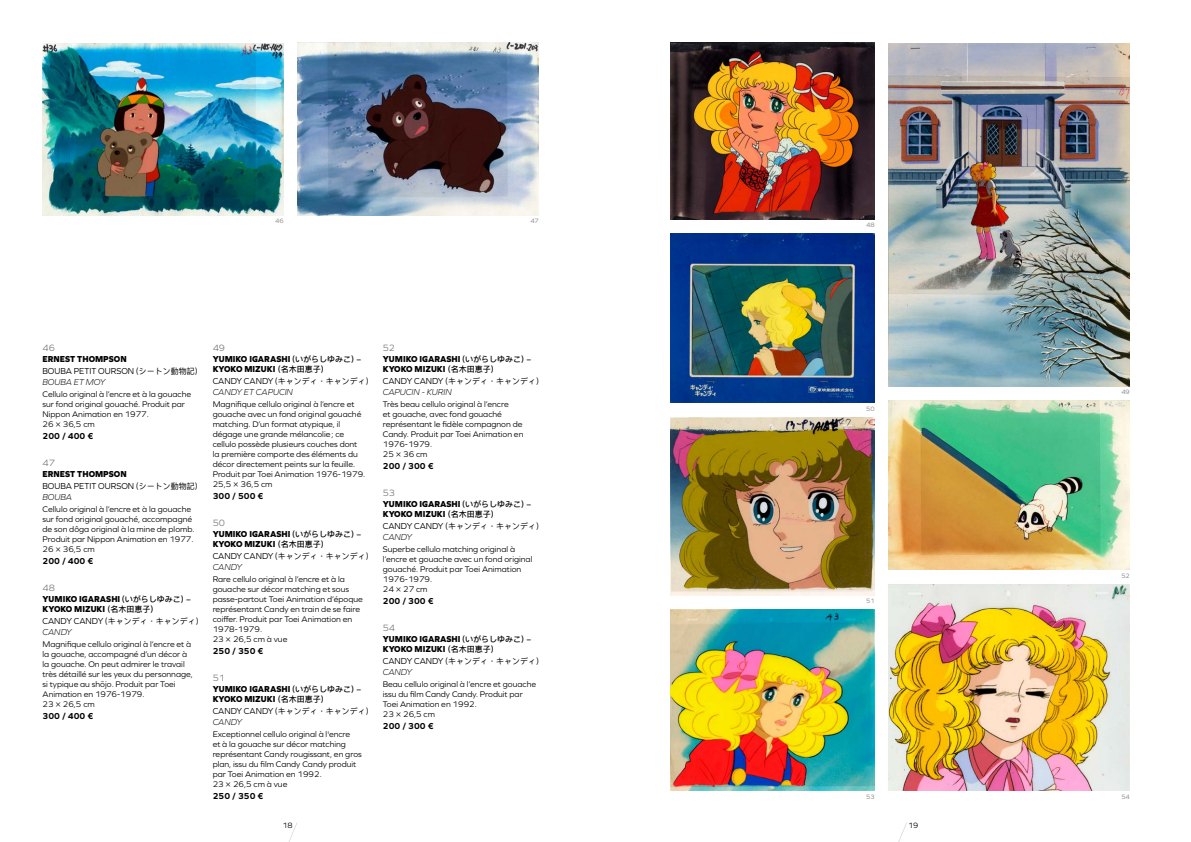
<style>
.page{position:relative;width:1191px;height:842px;background:#fff}
.page>*{position:absolute;margin:0;border:0;box-sizing:border-box;transform-origin:0 0}
.t1{font:9.5px "Graphie";color:#7b7b7a}
.t2{font:800 9px/10px "Graphie";color:#000;scale:.95 1}
.t3{font:9px/11.4px "Graphie";color:#000;scale:.95 1}
.t4{font:700 9px "Graphie";color:#000}
.t5{font:italic 300 9px "Graphie";color:#000;scale:.95 1}
.t6{font:8.5px/10px "Graphie";color:#000}
.t7{font:8px "Ping Fang SC";color:#000}
.t8{font:8px "Graphie";color:#000}
.t9{font:6.5px "Graphie";color:#7b7b7a}
.s1{font-weight:800}
.s2{font-family:"Ping Fang SC";font-size:8px}
.s3{font-weight:300;font-style:italic}
.s4{font-family:"Ping Fang SC";font-weight:500;font-size:8px}
.s5{font-family:"Graphie";font-size:9px}
</style>
<div class="page">
<img style="left:43px;top:43px;width:240px;height:172px">
<img style="left:298px;top:43px;width:241px;height:172px">
<img style="left:671px;top:43px;width:203px;height:176px">
<img style="left:888px;top:43px;width:241px;height:344px">
<img style="left:671px;top:233px;width:203px;height:170px">
<img style="left:671px;top:417px;width:203px;height:178px">
<img style="left:888px;top:401px;width:241px;height:169px">
<img style="left:671px;top:609px;width:203px;height:182px">
<img style="left:888px;top:584px;width:241px;height:207px">
<svg style="left:898px;top:823px;width:9px;height:19px"></svg>
<svg style="left:289px;top:823px;width:8px;height:19px"></svg>
<p class="t9" style="left:275px;top:217px;width:10px">46</p>
<p class="t9" style="left:530px;top:217px;width:10px">47</p>
<p class="t9" style="left:866px;top:221px;width:10px">48</p>
<p class="t1" style="left:43px;top:342px;width:14px">46</p>
<p class="t3" style="left:43px;top:353px;width:164px"><span class="s1">ERNEST THOMPSON<br></span>BOUBA PETIT OURSON <span class="s2">(シートン動物記)<br></span><span class="s3">BOUBA ET MOY</span></p>
<p class="t6" style="left:43px;top:389px;width:150px">Cellulo original à l’encre et à la gouache sur fond original gouaché. Produit par<br>Nippon Animation en 1977.<br>26 × 36,5 cm</p>
<p class="t4" style="left:43px;top:431px;width:52px">200 / 400 €</p>
<p class="t1" style="left:43px;top:457px;width:14px">47</p>
<p class="t3" style="left:43px;top:468px;width:164px"><span class="s1">ERNEST THOMPSON<br></span>BOUBA PETIT OURSON <span class="s2">(シートン動物記)<br></span><span class="s3">BOUBA</span></p>
<p class="t6" style="left:43px;top:504px;width:153px">Cellulo original à l’encre et à la gouache sur fond original gouaché, accompagné de son dôga original à la mine de plomb.<br>Produit par Nippon Animation en 1977.<br>26 × 36,5 cm</p>
<p class="t4" style="left:43px;top:556px;width:52px">200 / 400 €</p>
<p class="t1" style="left:43px;top:582px;width:14px">48</p>
<p class="t2" style="left:43px;top:594px;width:158px">YUMIKO IGARASHI <span class="s4">(いがらしゆみこ) -<br></span>KYOKO MIZUKI <span class="s4">(名木田恵子)</span></p>
<p class="t7" style="left:43px;top:616px;width:157px"><span class="s5">CANDY CANDY</span> (キャンディ・キャンディ)</p>
<p class="t5" style="left:43px;top:627px;width:32px">CANDY</p>
<p class="t6" style="left:43px;top:639px;width:152px">Magnifique cellulo original à l’encre et à la gouache, accompagné d’un décor à la gouache. On peut admirer le travail très détaillé sur les yeux du personnage, si typique au shōjo. Produit par Toei<br>Animation en 1976-1979.<br>23 × 26,5 cm</p>
<p class="t4" style="left:43px;top:711px;width:52px">300 / 400 €</p>
<p class="t1" style="left:213px;top:342px;width:14px">49</p>
<p class="t2" style="left:213px;top:354px;width:158px">YUMIKO IGARASHI <span class="s4">(いがらしゆみこ) -<br></span>KYOKO MIZUKI <span class="s4">(名木田恵子)</span></p>
<p class="t7" style="left:213px;top:376px;width:157px"><span class="s5">CANDY CANDY</span> (キャンディ・キャンディ)</p>
<p class="t5" style="left:213px;top:387px;width:86px">CANDY ET CAPUCIN</p>
<p class="t6" style="left:213px;top:399px;width:154px">Magnifique cellulo original à l’encre et gouache avec un fond original gouaché matching. D’un format atypique, il dégage une grande mélancolie; ce cellulo possède plusieurs couches dont la première comporte des éléments du décor directement peints sur la feuille.<br>Produit par Toei Animation 1976-1979.<br>25,5 × 36,5 cm</p>
<p class="t4" style="left:213px;top:491px;width:52px">300 / 500 €</p>
<p class="t1" style="left:213px;top:517px;width:14px">50</p>
<p class="t2" style="left:213px;top:529px;width:158px">YUMIKO IGARASHI <span class="s4">(いがらしゆみこ) -<br></span>KYOKO MIZUKI <span class="s4">(名木田恵子)</span></p>
<p class="t7" style="left:213px;top:551px;width:157px"><span class="s5">CANDY CANDY</span> (キャンディ・キャンディ)</p>
<p class="t5" style="left:213px;top:562px;width:32px">CANDY</p>
<p class="t6" style="left:213px;top:574px;width:152px">Rare cellulo original à l’encre et à la gouache sur décor matching et sous passe-partout Toei Animation d’époque représentant Candy en train de se faire coiffer. Produit par Toei Animation en<br>1978-1979.<br>23 × 26,5 cm à vue</p>
<p class="t4" style="left:213px;top:646px;width:52px">250 / 350 €</p>
<p class="t1" style="left:213px;top:672px;width:14px">51</p>
<p class="t2" style="left:213px;top:684px;width:158px">YUMIKO IGARASHI <span class="s4">(いがらしゆみこ) -<br></span>KYOKO MIZUKI <span class="s4">(名木田恵子)</span></p>
<p class="t7" style="left:213px;top:706px;width:157px"><span class="s5">CANDY CANDY</span> (キャンディ・キャンディ)</p>
<p class="t5" style="left:213px;top:717px;width:32px">CANDY</p>
<p class="t6" style="left:213px;top:729px;width:151px">Exceptionnel cellulo original à l'encre<br>et à la gouache sur décor matching représentant Candy rougissant, en gros plan, issu du film Candy Candy produit par Toei Animation en 1992.<br>23 × 26,5 cm à vue</p>
<p class="t4" style="left:213px;top:791px;width:52px">250 / 350 €</p>
<p class="t1" style="left:383px;top:342px;width:14px">52</p>
<p class="t2" style="left:383px;top:354px;width:158px">YUMIKO IGARASHI <span class="s4">(いがらしゆみこ) -<br></span>KYOKO MIZUKI <span class="s4">(名木田恵子)</span></p>
<p class="t7" style="left:383px;top:376px;width:157px"><span class="s5">CANDY CANDY</span> (キャンディ・キャンディ)</p>
<p class="t5" style="left:383px;top:387px;width:74px">CAPUCIN - KURIN</p>
<p class="t6" style="left:383px;top:399px;width:142px">Très beau cellulo original à l’encre<br>et gouache, avec fond gouaché représentant le fidèle compagnon de<br>Candy. Produit par Toei Animation en<br>1976-1979.<br>25 × 36 cm</p>
<p class="t4" style="left:383px;top:461px;width:52px">200 / 300 €</p>
<p class="t1" style="left:383px;top:487px;width:14px">53</p>
<p class="t2" style="left:383px;top:499px;width:158px">YUMIKO IGARASHI <span class="s4">(いがらしゆみこ) -<br></span>KYOKO MIZUKI <span class="s4">(名木田恵子)</span></p>
<p class="t7" style="left:383px;top:521px;width:157px"><span class="s5">CANDY CANDY</span> (キャンディ・キャンディ)</p>
<p class="t5" style="left:383px;top:532px;width:32px">CANDY</p>
<p class="t6" style="left:383px;top:544px;width:151px">Superbe cellulo matching original à l’encre et gouache avec un fond original gouaché. Produit par Toei Animation<br>1976-1979.<br>24 × 27 cm</p>
<p class="t4" style="left:383px;top:596px;width:52px">200 / 300 €</p>
<p class="t1" style="left:383px;top:622px;width:14px">54</p>
<p class="t2" style="left:383px;top:634px;width:158px">YUMIKO IGARASHI <span class="s4">(いがらしゆみこ) -<br></span>KYOKO MIZUKI <span class="s4">(名木田恵子)</span></p>
<p class="t7" style="left:383px;top:656px;width:157px"><span class="s5">CANDY CANDY</span> (キャンディ・キャンディ)</p>
<p class="t5" style="left:383px;top:667px;width:32px">CANDY</p>
<p class="t6" style="left:383px;top:679px;width:155px">Beau cellulo original à l’encre et gouache issu du film Candy Candy. Produit par<br>Toei Animation en 1992.<br>23 × 26,5 cm</p>
<p class="t4" style="left:383px;top:721px;width:52px">200 / 300 €</p>
<p class="t9" style="left:866px;top:405px;width:10px">50</p>
<p class="t9" style="left:866px;top:597px;width:10px">51</p>
<p class="t9" style="left:1121px;top:388px;width:10px">49</p>
<p class="t9" style="left:1121px;top:572px;width:10px">52</p>
<p class="t9" style="left:866px;top:793px;width:10px">53</p>
<p class="t9" style="left:1121px;top:793px;width:10px">54</p>
<p class="t8" style="left:282px;top:820px;width:12px">18</p>
<p class="t8" style="left:908px;top:820px;width:12px">19</p>
</div>
